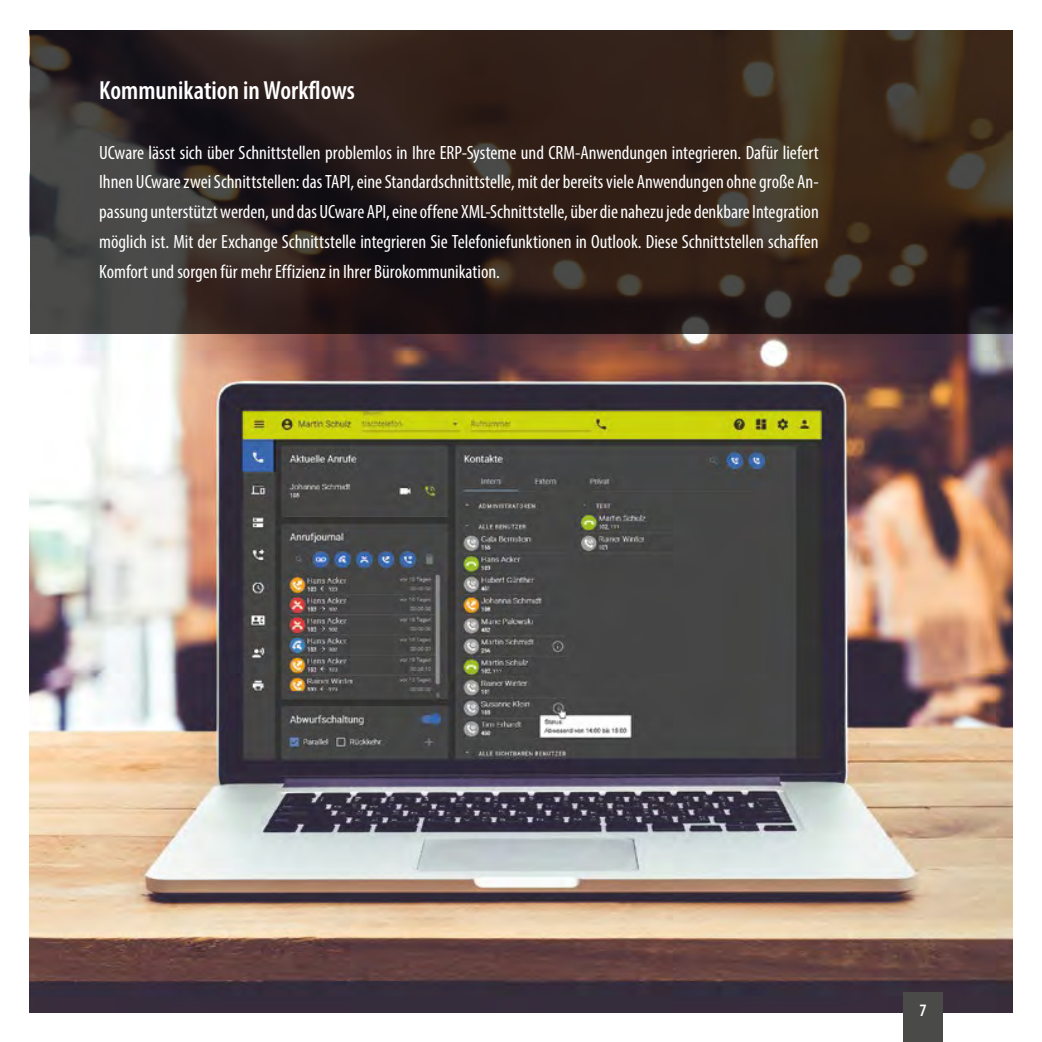
<style>
.page{position:relative;width:1042px;height:1042px;background:#fff}
.page>*{position:absolute;margin:0;border:0;box-sizing:border-box;transform-origin:0 0}
.t1{font:600 condensed 26.25px "Myriad Pro";color:#fff}
.t2{font:condensed 19.25px/29.8px "Myriad Pro";color:#fff;text-align:justify}
.t3{font:600 condensed 17.5px "Myriad Pro";color:#fff}
</style>
<div class="page">
<img style="left:30px;top:334px;width:982px;height:679px">
<svg style="left:30px;top:30px;width:982px;height:304px;background:#31251f"></svg>
<div style="left:903px;top:992px;width:40px;height:50px;background:#4a4a49"></div>
<h1 class="t1" style="left:99px;top:74px;width:257px">Kommunikation in Workflows</h1>
<p class="t2" style="left:99px;top:137px;width:721px">UCware lässt sich über Schnittstellen problemlos in Ihre ERP-Systeme und CRM-Anwendungen integrieren. Dafür liefert Ihnen UCware zwei Schnittstellen: das TAPI, eine Standardschnittstelle, mit der bereits viele Anwendungen ohne große An&shy;passung unterstützt werden, und das UCware API, eine offene XML-Schnittstelle, über die nahezu jede denkbare Integration möglich ist. Mit der Exchange Schnittstelle integrieren Sie Telefoniefunktionen in Outlook. Diese Schnittstellen schaffen Komfort und sorgen für mehr Effizienz in Ihrer Bürokommunikation.</p>
<p class="t3" style="left:919px;top:999px;width:9px">7</p>
</div>
